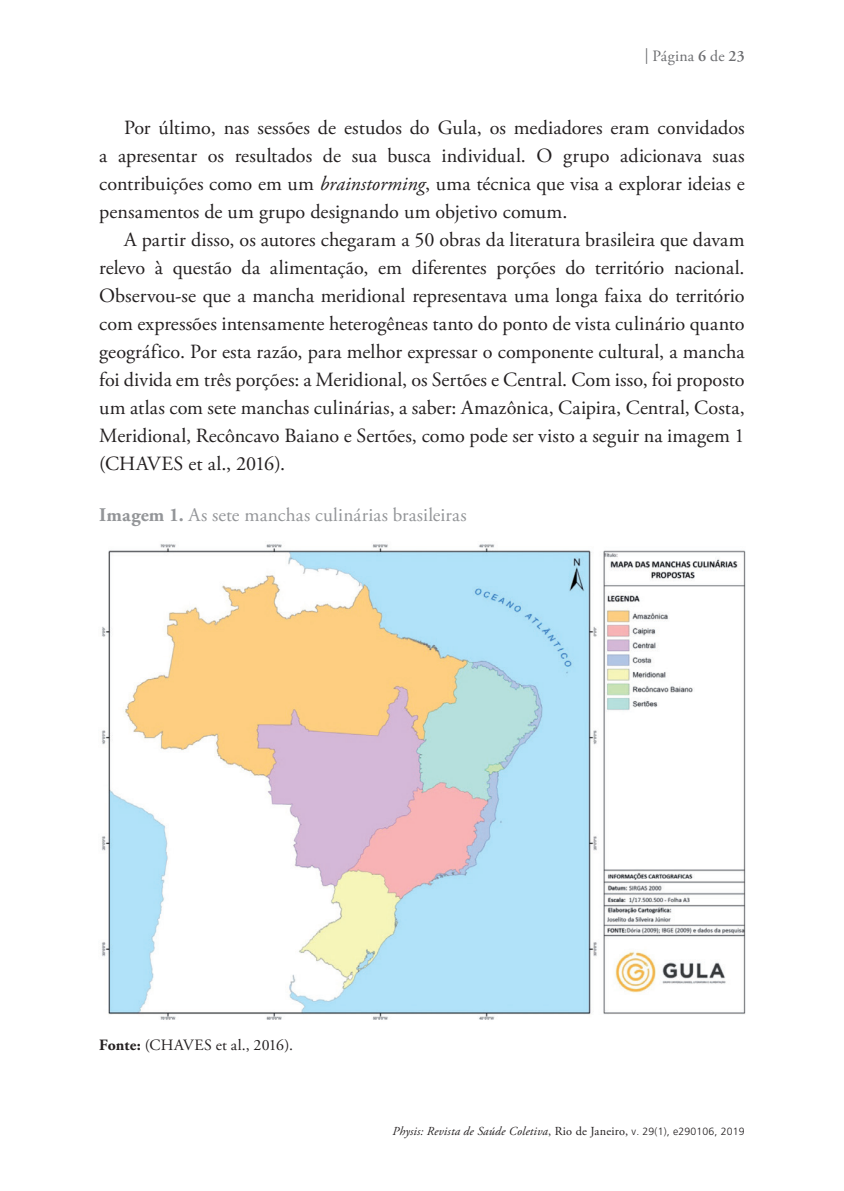
<style>
.page{position:relative;width:844px;height:1191px;background:#fff}
.page>*{position:absolute;margin:0;border:0;box-sizing:border-box;transform-origin:0 0}
.t1{font:20.12px/28px "Adobe Garamond Pro";color:#231f20;text-align:justify}
.t2{font:19.25px "Adobe Garamond Pro";letter-spacing:.01em;color:#939598}
.t3{font:15.75px "Adobe Garamond Pro";letter-spacing:.015em;color:#231f20}
.t4{font:15.75px "Adobe Garamond Pro";letter-spacing:.015em;color:#6c6d70}
.t5{font:italic 12.25px "Adobe Garamond Pro";letter-spacing:.015em;color:#231f20}
.s1{font-weight:600}
.s2{font-style:italic}
.s3{font-weight:700}
.s4{font-style:normal}
.s5{font-family:"Frutiger";font-weight:300;font-style:normal;font-size:10.5px}
</style>
<div class="page">
<img style="left:101px;top:544px;width:643px;height:476px">
<p class="t4" style="left:644px;top:47px;width:101px">| Página <span class="s1">6</span> de <span class="s1">23</span></p>
<p class="t1" style="left:99px;top:114px;width:646px;text-indent:25px">Por último, nas sessões de estudos do Gula, os mediadores eram convidados a apresentar os resultados de sua busca individual. O grupo adicionava suas contribuições como em um <span class="s2">brainstorming</span>, uma técnica que visa a explorar ideias e pensamentos de um grupo designando um objetivo comum.</p>
<p class="t1" style="left:99px;top:226px;width:646px;text-indent:25px">A partir disso, os autores chegaram a 50 obras da literatura brasileira que davam relevo à questão da alimentação, em diferentes porções do território nacional.<br>Observou-se que a mancha meridional representava uma longa faixa do território com expressões intensamente heterogêneas tanto do ponto de vista culinário quanto geográfico. Por esta razão, para melhor expressar o componente cultural, a mancha foi divida em três porções: a Meridional, os Sertões e Central. Com isso, foi proposto um atlas com sete manchas culinárias, a saber: Amazônica, Caipira, Central, Costa, Meridional, Recôncavo Baiano e Sertões, como pode ser visto a seguir na imagem 1 (CHAVES et al., 2016).</p>
<p class="t2" style="left:99px;top:503px;width:369px"><span class="s3">Imagem 1.</span> As sete manchas culinárias brasileiras</p>
<p class="t3" style="left:99px;top:1035px;width:195px"><span class="s3">Fonte:</span> (CHAVES et al., 2016).</p>
<p class="t5" style="left:392px;top:1124px;width:353px">Physis: Revista de Saúde Coletiva<span class="s4">, Rio de Janeiro,</span> <span class="s5">v. 29(1), e290106, 2019</span></p>
</div>
